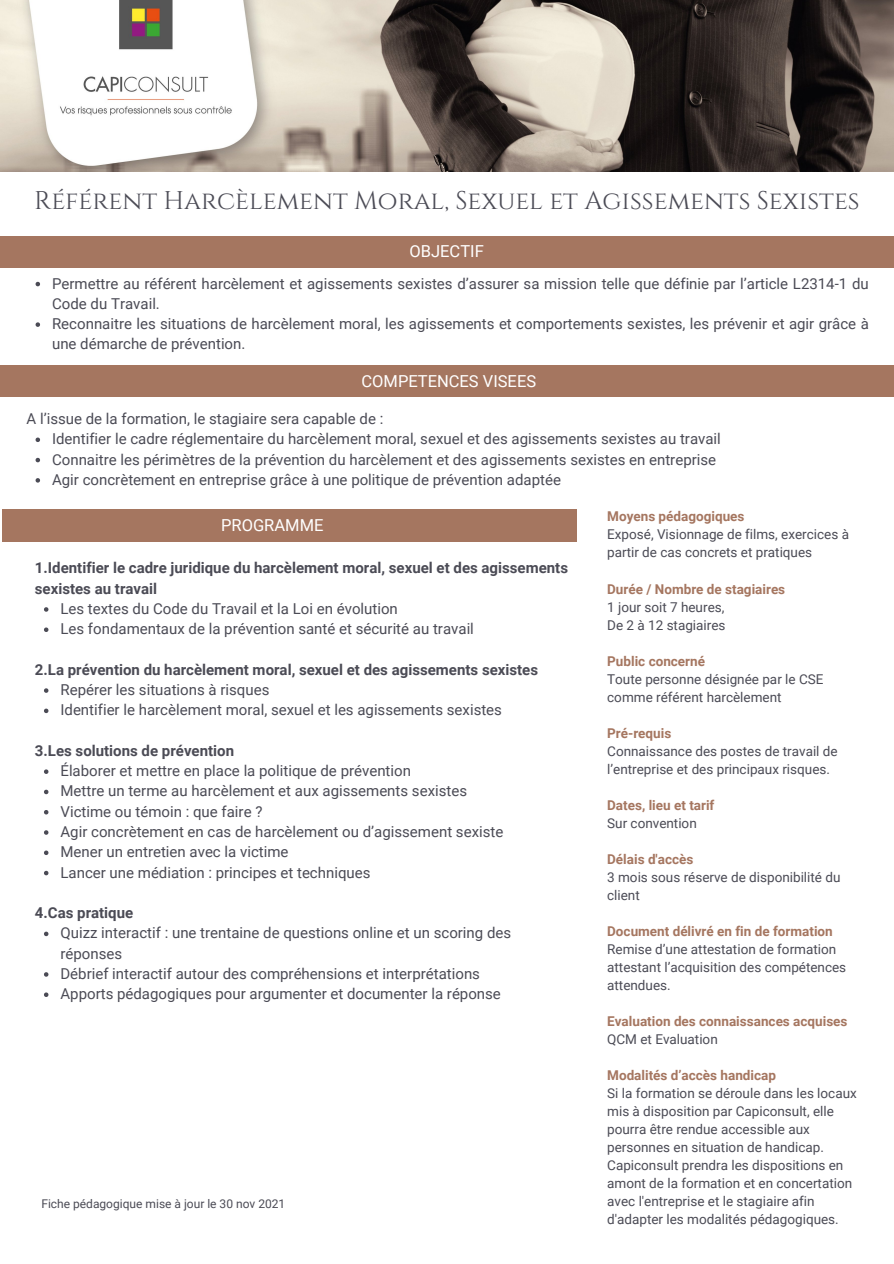
<style>
.page{position:relative;width:894px;height:1264px;background:#fff}
.page>*{position:absolute;margin:0;border:0;box-sizing:border-box;transform-origin:0 0}
.t1{font:25.5px "Cinzel";color:#4b4b55}
.t2{font:16.5px "Roboto";color:#fff}
.t3{font:15px/20.2px "Roboto";color:#4b4b55}
.t4{font:700 15px/20.2px "Roboto";color:#4b4b55}
.t5{font:13.5px/18px "Roboto";color:#4b4b55}
.t6{font:700 13.5px "Roboto";color:#a57660}
.t7{font:12px "Roboto";color:#4b4b55}
</style>
<div class="page">
<img style="left:0;top:0;width:893px;height:171px">
<svg style="left:44px;top:607px;width:4px;height:4px"></svg>
<svg style="left:44px;top:627px;width:4px;height:5px"></svg>
<svg style="left:44px;top:688px;width:4px;height:4px"></svg>
<svg style="left:44px;top:708px;width:4px;height:5px"></svg>
<svg style="left:44px;top:769px;width:4px;height:5px"></svg>
<svg style="left:44px;top:789px;width:4px;height:5px"></svg>
<svg style="left:44px;top:810px;width:4px;height:4px"></svg>
<svg style="left:44px;top:830px;width:4px;height:4px"></svg>
<svg style="left:44px;top:850px;width:4px;height:5px"></svg>
<svg style="left:44px;top:870px;width:4px;height:5px"></svg>
<svg style="left:44px;top:931px;width:4px;height:5px"></svg>
<svg style="left:44px;top:972px;width:4px;height:4px"></svg>
<svg style="left:44px;top:992px;width:4px;height:5px"></svg>
<div style="left:0;top:236px;width:893px;height:31px;background:#a57660"></div>
<div style="left:0;top:365px;width:893px;height:32px;background:#a57660"></div>
<svg style="left:36px;top:282px;width:4px;height:4px"></svg>
<svg style="left:36px;top:322px;width:4px;height:5px"></svg>
<svg style="left:36px;top:437px;width:4px;height:5px"></svg>
<svg style="left:36px;top:458px;width:4px;height:4px"></svg>
<svg style="left:36px;top:478px;width:4px;height:4px"></svg>
<div style="left:2px;top:509px;width:574px;height:33px;background:#a57660"></div>
<p class="t1" style="left:34px;top:184px;width:827px">Référent Harcèlement Moral, Sexuel et Agissements Sexistes</p>
<p class="t2" style="left:409px;top:242px;width:76px">OBJECTIF</p>
<p class="t3" style="left:52px;top:273px;width:817px">Permettre au référent harcèlement et agissements sexistes d’assurer sa mission telle que définie par l’article L2314-1 du<br>Code du Travail.</p>
<p class="t3" style="left:52px;top:314px;width:818px">Reconnaitre les situations de harcèlement moral, les agissements et comportements sexistes, les prévenir et agir grâce à une démarche de prévention.</p>
<p class="t2" style="left:361px;top:371px;width:176px">COMPETENCES VISEES</p>
<p class="t3" style="left:27px;top:409px;width:358px">A l’issue de la formation, le stagiaire sera capable de :</p>
<p class="t3" style="left:52px;top:429px;width:670px">Identifier le cadre réglementaire du harcèlement moral, sexuel et des agissements sexistes au travail</p>
<p class="t3" style="left:52px;top:449px;width:665px">Connaitre les périmètres de la prévention du harcèlement et des agissements sexistes en entreprise</p>
<p class="t3" style="left:52px;top:469px;width:510px">Agir concrètement en entreprise grâce à une politique de prévention adaptée</p>
<p class="t2" style="left:221px;top:515px;width:104px">PROGRAMME</p>
<p class="t4" style="left:35px;top:558px;width:534px">1.Identifier le cadre juridique du harcèlement moral, sexuel et des agissements sexistes au travail</p>
<p class="t3" style="left:60px;top:598px;width:339px">Les textes du Code du Travail et la Loi en évolution</p>
<p class="t3" style="left:60px;top:619px;width:415px">Les fondamentaux de la prévention santé et sécurité au travail</p>
<p class="t4" style="left:35px;top:659px;width:504px">2.La prévention du harcèlement moral, sexuel et des agissements sexistes</p>
<p class="t3" style="left:60px;top:680px;width:210px">Repérer les situations à risques</p>
<p class="t3" style="left:60px;top:700px;width:443px">Identifier le harcèlement moral, sexuel et les agissements sexistes</p>
<p class="t4" style="left:35px;top:740px;width:201px">3.Les solutions de prévention</p>
<p class="t3" style="left:60px;top:761px;width:352px">Élaborer et mettre en place la politique de prévention</p>
<p class="t3" style="left:60px;top:781px;width:408px">Mettre un terme au harcèlement et aux agissements sexistes</p>
<p class="t3" style="left:60px;top:801px;width:203px">Victime ou témoin : que faire ?</p>
<p class="t3" style="left:60px;top:821px;width:444px">Agir concrètement en cas de harcèlement ou d’agissement sexiste</p>
<p class="t3" style="left:60px;top:842px;width:229px">Mener un entretien avec la victime</p>
<p class="t3" style="left:60px;top:862px;width:311px">Lancer une médiation : principes et techniques</p>
<p class="t4" style="left:35px;top:902px;width:100px">4.Cas pratique</p>
<p class="t3" style="left:60px;top:923px;width:452px">Quizz interactif : une trentaine de questions online et un scoring des réponses</p>
<p class="t3" style="left:60px;top:963px;width:421px">Débrief interactif autour des compréhensions et interprétations</p>
<p class="t3" style="left:60px;top:984px;width:442px">Apports pédagogiques pour argumenter et documenter la réponse</p>
<p class="t7" style="left:41px;top:1197px;width:245px">Fiche pédagogique mise à jour le 30 nov 2021</p>
<p class="t6" style="left:607px;top:509px;width:139px">Moyens pédagogiques</p>
<p class="t5" style="left:607px;top:526px;width:243px">Exposé, Visionnage de films, exercices à partir de cas concrets et pratiques</p>
<p class="t6" style="left:607px;top:581px;width:179px">Durée / Nombre de stagiaires</p>
<p class="t5" style="left:607px;top:598px;width:119px">1 jour soit 7 heures,</p>
<p class="t5" style="left:607px;top:616px;width:120px">De 2 à 12 stagiaires</p>
<p class="t6" style="left:607px;top:653px;width:99px">Public concerné</p>
<p class="t5" style="left:607px;top:670px;width:218px">Toute personne désignée par le CSE comme référent harcèlement</p>
<p class="t6" style="left:607px;top:725px;width:66px">Pré-requis</p>
<p class="t5" style="left:607px;top:742px;width:232px">Connaissance des postes de travail de l’entreprise et des principaux risques.</p>
<p class="t6" style="left:607px;top:797px;width:109px">Dates, lieu et tarif</p>
<p class="t5" style="left:607px;top:814px;width:91px">Sur convention</p>
<p class="t6" style="left:607px;top:851px;width:88px">Délais d'accès</p>
<p class="t5" style="left:607px;top:868px;width:235px">3 mois sous réserve de disponibilité du client</p>
<p class="t6" style="left:607px;top:923px;width:227px">Document délivré en fin de formation</p>
<p class="t5" style="left:607px;top:940px;width:240px">Remise d’une attestation de formation attestant l’acquisition des compétences attendues.</p>
<p class="t6" style="left:607px;top:1013px;width:242px">Evaluation des connaissances acquises</p>
<p class="t5" style="left:607px;top:1030px;width:112px">QCM et Evaluation</p>
<p class="t6" style="left:607px;top:1067px;width:170px">Modalités d’accès handicap</p>
<p class="t5" style="left:607px;top:1084px;width:251px">Si la formation se déroule dans les locaux mis à disposition par Capiconsult, elle pourra être rendue accessible aux personnes en situation de handicap.<br>Capiconsult prendra les dispositions en amont de la formation et en concertation avec l'entreprise et le stagiaire afin d'adapter les modalités pédagogiques.</p>
</div>
